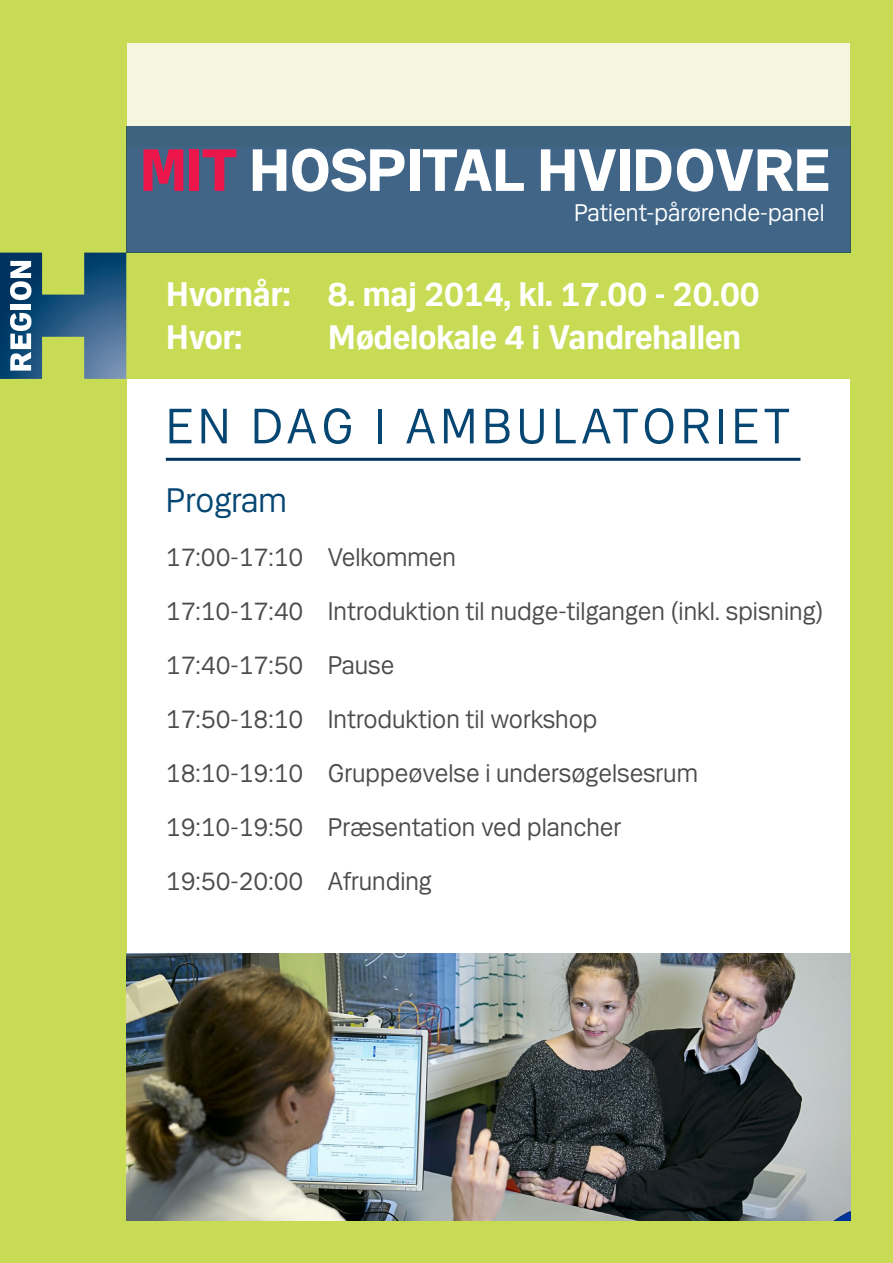
<style>
.page{position:relative;width:893px;height:1263px;background:#fff}
.page>*{position:absolute;margin:0;border:0;box-sizing:border-box;transform-origin:0 0}
.t1{font:800 63px "Mari";color:#fff}
.t2{font:52.5px "Mari";letter-spacing:.09em;color:#054672}
.t3{font:700 36px "Mari";color:#fff}
.t4{font:36px "Mari";color:#054672}
.t5{font:27px "Mari";color:#4b4c4d}
.t6{font:25.5px "Mari";color:#fff}
.s1{color:#ed164a}
</style>
<div class="page">
<div style="left:0;top:0;width:126px;height:1263px;background:#c8db54"></div>
<div style="left:851px;top:0;width:42px;height:1263px;background:#c8db54"></div>
<div style="left:0;top:0;width:893px;height:42px;background:#c8db54"></div>
<div style="left:0;top:253px;width:893px;height:126px;background:#c8db54"></div>
<div style="left:126px;top:42px;width:725px;height:84px;background:#f4f7dd"></div>
<div style="left:0;top:1221px;width:893px;height:42px;background:#c8db54"></div>
<svg style="left:0;top:253px;width:126px;height:126px"></svg>
<div style="left:126px;top:126px;width:725px;height:127px;background:#406587"></div>
<hr style="left:166px;top:458px;width:634px;height:3px;background:#003260">
<img style="left:126px;top:953px;width:725px;height:268px">
<p class="t1" style="left:140px;top:130px;width:691px"><span class="s1">MIT</span> HOSPITAL HVIDOVRE</p>
<p class="t6" style="left:574px;top:197px;width:252px">Patient-pårørende-panel</p>
<p class="t3" style="left:166px;top:273px;width:595px">Hvornår: 8. maj 2014, kl. 17.00 - 20.00</p>
<p class="t3" style="left:166px;top:316px;width:78px">Hvor:</p>
<p class="t3" style="left:328px;top:316px;width:415px">Mødelokale 4 i Vandrehallen</p>
<p class="t2" style="left:166px;top:394px;width:626px">EN DAG I AMBULATORIET</p>
<p class="t4" style="left:166px;top:478px;width:123px">Program</p>
<p class="t5" style="left:166px;top:541px;width:292px">17:00-17:10 Velkommen</p>
<p class="t5" style="left:166px;top:595px;width:659px">17:10-17:40 Introduktion til nudge-tilgangen (inkl. spisning)</p>
<p class="t5" style="left:166px;top:649px;width:230px">17:40-17:50 Pause</p>
<p class="t5" style="left:166px;top:703px;width:433px">17:50-18:10 Introduktion til workshop</p>
<p class="t5" style="left:166px;top:757px;width:534px">18:10-19:10 Gruppeøvelse i undersøgelsesrum</p>
<p class="t5" style="left:166px;top:811px;width:457px">19:10-19:50 Præsentation ved plancher</p>
<p class="t5" style="left:166px;top:865px;width:267px">19:50-20:00 Afrunding</p>
</div>
